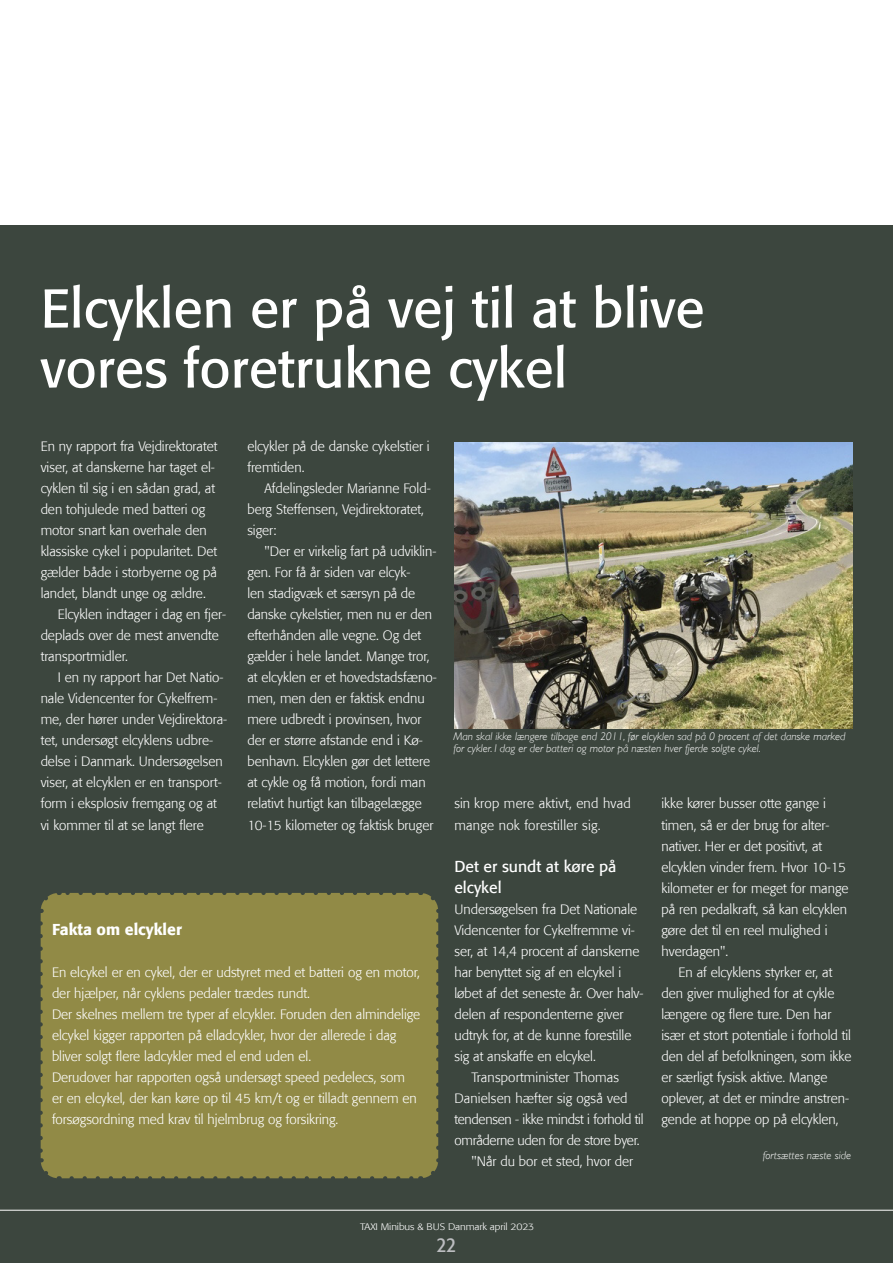
<style>
.page{position:relative;width:893px;height:1263px;background:#fff}
.page>*{position:absolute;margin:0;border:0;box-sizing:border-box;transform-origin:0 0}
.Overskrift{font:54px "Formata";color:#fff}
.t1{font:condensed 21px "Formata";color:#bcbdc0}
.Rubrik{font:15.75px/21px "Formata";color:#fff}
.Rubrik_hvid{font:500 15.75px "Formata";color:#fff}
.Brød_med_indryk{font:300 13.5px/21px "Formata";color:#fff}
.Brød{font:300 13.5px/21px "Formata";color:#fff}
.Brød_hvid{font:300 13.5px/21px "Formata";color:#fff}
.Brød_med_indryk-2{font:300 13.5px/21px "Formata";letter-spacing:-.02em;color:#fff}
.Brød_med_indryk-3{font:300 13.5px/21px "Formata";letter-spacing:.02em;color:#fff}
.Ny_billedtekst{font:italic 300 11.25px/12px "Gill Sans";color:#fff}
.t2{font:300 9.45px "Formata";letter-spacing:-.01em;color:#fff;scale:1.11 1}
</style>
<div class="page">
<div style="left:0;top:225px;width:893px;height:1038px;background:#3c463e"></div>
<div style="left:41px;top:893px;width:397px;height:285px;background:#918a46;border-radius:18px"></div>
<svg style="left:72px;top:1176px;width:342px;height:3px"></svg>
<svg style="left:41px;top:894px;width:11px;height:19px"></svg>
<svg style="left:40px;top:923px;width:20px;height:255px"></svg>
<svg style="left:427px;top:1158px;width:11px;height:19px"></svg>
<svg style="left:420px;top:893px;width:19px;height:255px"></svg>
<svg style="left:59px;top:893px;width:348px;height:2px"></svg>
<img style="left:454px;top:443px;width:398px;height:285px">
<hr style="left:0;top:1210px;width:893px;height:1px;background:#fff">
<p class="Overskrift" style="left:41px;top:276px;width:665px">Elcyklen er på vej til at blive</p>
<p class="Overskrift" style="left:41px;top:336px;width:528px">vores foretrukne cykel</p>
<p class="Brød" style="left:41px;top:436px;width:178px">En ny rapport fra Vejdirektoratet viser, at danskerne har taget el-</p>
<p class="Brød" style="left:41px;top:478px;width:178px">cyklen til sig i en sådan grad, at den tohjulede med batteri og motor snart kan overhale den klassiske cykel i popularitet. Det gælder både i storbyerne og på landet, blandt unge og ældre.</p>
<p class="Brød_med_indryk" style="left:41px;top:604px;width:187px;text-indent:17px">Elcyklen indtager i dag en fjer&shy;deplads over de mest anvendte transportmidler.</p>
<p class="Brød_med_indryk" style="left:58px;top:667px;width:167px">I en ny rapport har Det Natio-</p>
<p class="Brød" style="left:41px;top:688px;width:188px">nale Videncenter for Cykelfrem&shy;me, der hører under Vejdirektora&shy;tet, undersøgt elcyklens udbre&shy;delse i Danmark. Undersøgelsen viser, at elcyklen er en transport&shy;form i eksplosiv fremgang og at vi kommer til at se langt flere</p>
<p class="Brød" style="left:247px;top:436px;width:184px">elcykler på de danske cykelstier i fremtiden.</p>
<p class="Brød_med_indryk" style="left:247px;top:478px;width:185px;text-indent:17px">Afdelingsleder Marianne Fold&shy;berg Steffensen, Vejdirektoratet, siger:</p>
<p class="Brød_med_indryk" style="left:247px;top:541px;width:191px;text-indent:17px">"Der er virkelig fart på udviklin&shy;gen. For få år siden var elcyk-<br>len stadigvæk et særsyn på de danske cykelstier, men nu er den efterhånden alle vegne. Og det gælder i hele landet. Mange tror, at elcyklen er et hovedstadsfæno&shy;men, men den er faktisk endnu mere udbredt i provinsen, hvor der er større afstande end i Kø&shy;benhavn. Elcyklen gør det lettere at cykle og få motion, fordi man relativt hurtigt kan tilbagelægge<br>10-15 kilometer og faktisk bruger</p>
<p class="Rubrik_hvid" style="left:52px;top:919px;width:131px">Fakta om elcykler</p>
<p class="Brød_hvid" style="left:52px;top:961px;width:370px">En elcykel er en cykel, der er udstyret med et batteri og en motor, der hjælper, når cyklens pedaler trædes rundt.</p>
<p class="Brød_hvid" style="left:52px;top:1003px;width:370px">Der skelnes mellem tre typer af elcykler. Foruden den almindelige elcykel kigger rapporten på elladcykler, hvor der allerede i dag bliver solgt flere ladcykler med el end uden el.</p>
<p class="Brød_hvid" style="left:52px;top:1066px;width:366px">Derudover har rapporten også undersøgt speed pedelecs, som er en elcykel, der kan køre op til 45 km/t og er tilladt gennem en forsøgsordning med krav til hjelmbrug og forsikring.</p>
<p class="Ny_billedtekst" style="left:454px;top:730px;width:393px">Man skal ikke længere tilbage end 2011, før elcyklen sad på 0 procent af det danske marked for cykler. I dag er der batteri og motor på næsten hver fjerde solgte cykel.</p>
<p class="Brød_med_indryk-3" style="left:454px;top:793px;width:178px">sin krop mere aktivt, end hvad mange nok forestiller sig.</p>
<p class="Rubrik" style="left:454px;top:855px;width:164px">Det er sundt at køre på elcykel</p>
<p class="Brød" style="left:454px;top:898px;width:191px">Undersøgelsen fra Det Nationale<br>Videncenter for Cykelfremme vi&shy;ser, at 14,4 procent af danskerne har benyttet sig af en elcykel i løbet af det seneste år. Over halv&shy;delen af respondenterne giver udtryk for, at de kunne forestille sig at anskaffe en elcykel.</p>
<p class="Brød_med_indryk-2" style="left:454px;top:1066px;width:191px;text-indent:17px">Transportminister Thomas<br>Danielsen hæfter sig også ved tendensen - ikke mindst i forhold til områderne uden for de store byer.</p>
<p class="Brød_med_indryk" style="left:471px;top:1150px;width:163px">"Når du bor et sted, hvor der</p>
<p class="Brød_med_indryk" style="left:661px;top:793px;width:189px">ikke kører busser otte gange i timen, så er der brug for alter&shy;nativer. Her er det positivt, at elcyklen vinder frem. Hvor 10-15 kilometer er for meget for mange på ren pedalkraft, så kan elcyklen gøre det til en reel mulighed i hverdagen".</p>
<p class="Brød_med_indryk" style="left:661px;top:961px;width:191px;text-indent:17px">En af elcyklens styrker er, at den giver mulighed for at cykle længere og flere ture. Den har især et stort potentiale i forhold til den del af befolkningen, som ikke er særligt fysisk aktive. Mange oplever, at det er mindre anstren&shy;gende at hoppe op på elcyklen,</p>
<p class="Ny_billedtekst" style="left:763px;top:1149px;width:90px">fortsættes næste side</p>
<p class="t2" style="left:360px;top:1221px;width:158px">TAXI Minibus &amp; BUS Danmark april 2023</p>
<h2 class="t1" style="left:437px;top:1233px;width:21px">22</h2>
</div>
